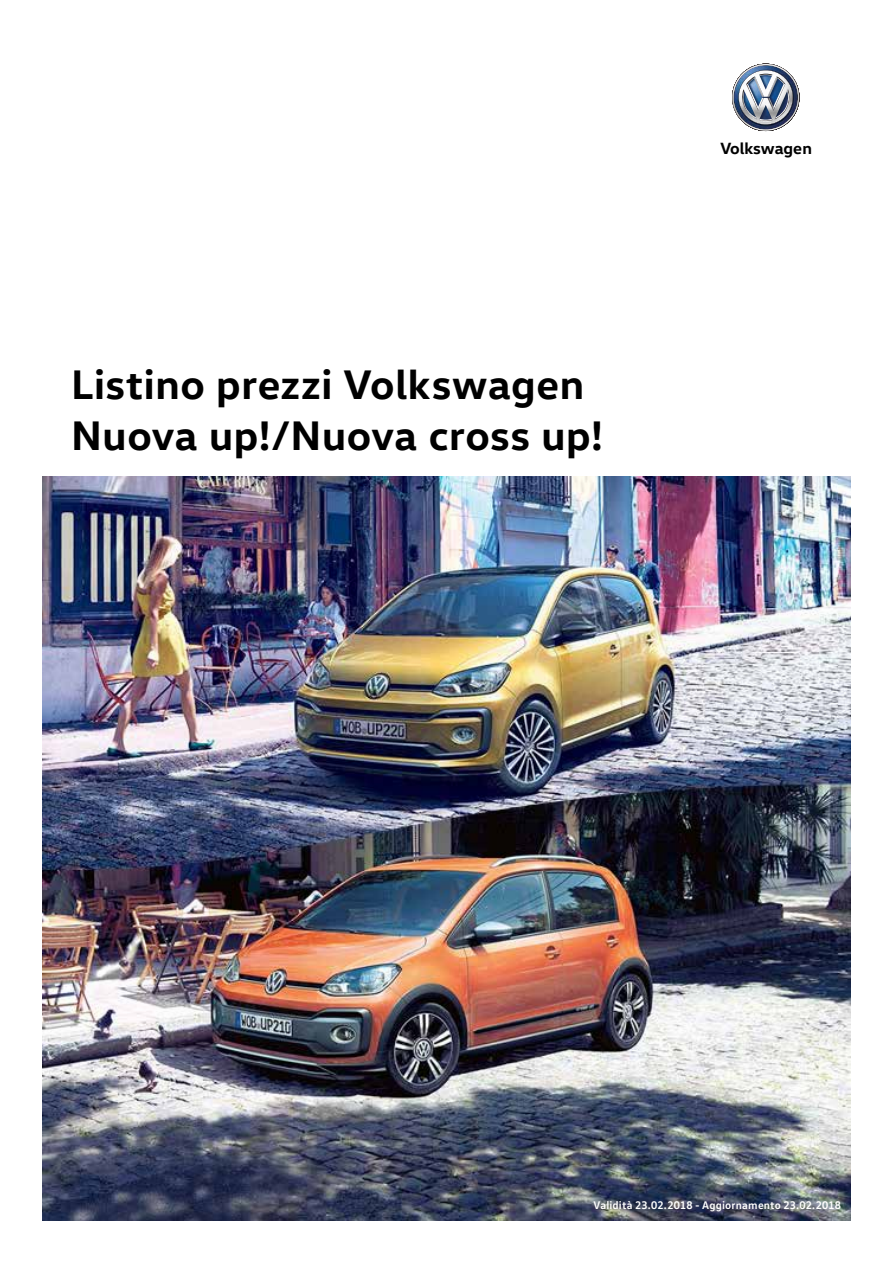
<style>
.page{position:relative;width:893px;height:1263px;background:#fff}
.page>*{position:absolute;margin:0;border:0;box-sizing:border-box;transform-origin:0 0}
.t1{font:700 42px/50.4px "VW Head";letter-spacing:.015em;color:#000}
.t2{font:700 16.5px "VW Head";letter-spacing:-.005em;color:#000}
.t3{font:700 11.25px "VW Text";letter-spacing:.015em;color:#fff}
</style>
<div class="page">
<img style="left:43px;top:476px;width:807px;height:744px">
<img style="left:732px;top:64px;width:68px;height:67px">
<p class="t1" style="left:71px;top:358px;width:534px">Listino prezzi Volkswagen<br>Nuova up!/Nuova cross up!</p>
<p class="t2" style="left:720px;top:137px;width:93px">Volkswagen</p>
<p class="t3" style="left:593px;top:1198px;width:249px">Validità 23.02.2018 - Aggiornamento 23.02.2018</p>
</div>
